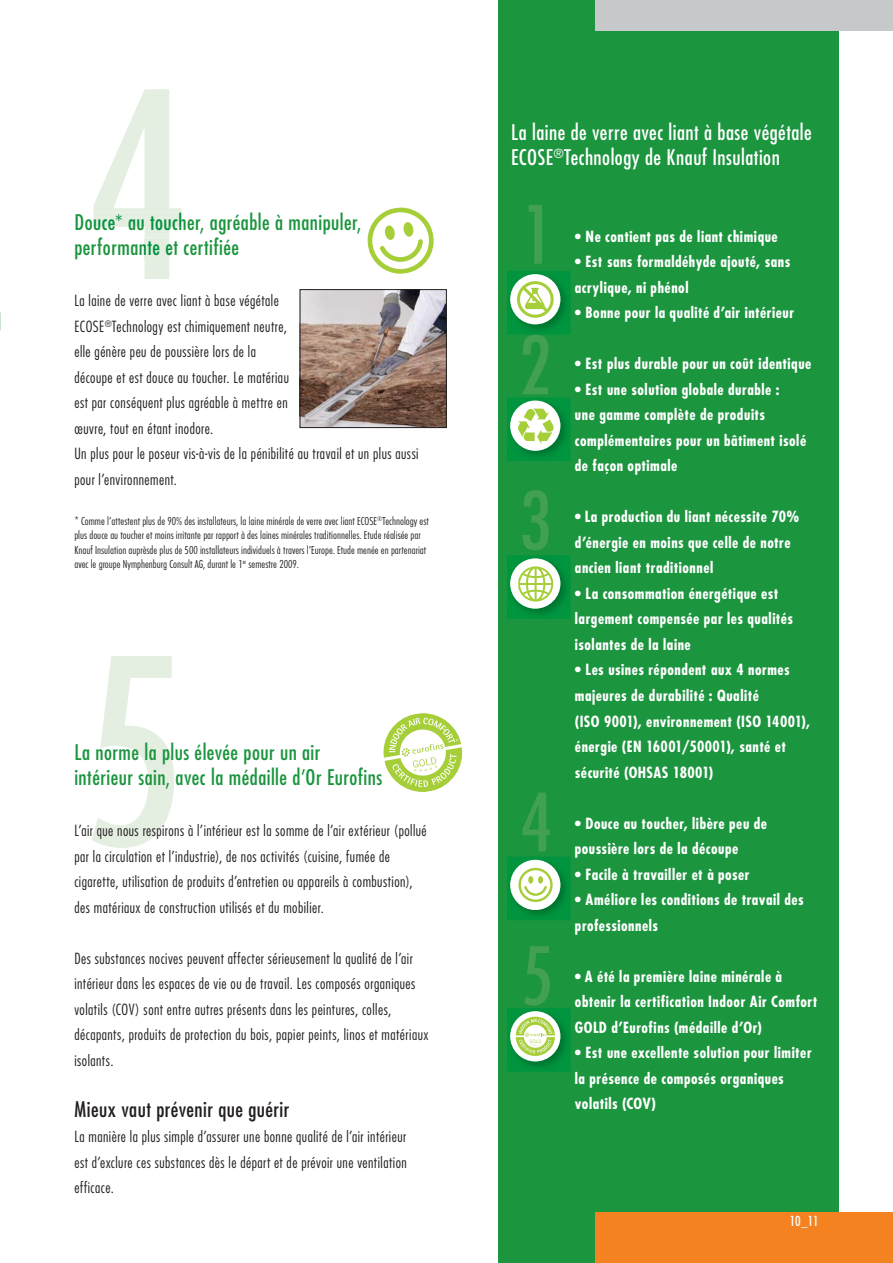
<style>
.page{position:relative;width:893px;height:1263px;background:#fff}
.page>*{position:absolute;margin:0;border:0;box-sizing:border-box;transform-origin:0 0}
.t1{font:condensed 21px/25.5px "Futura Std";letter-spacing:.025em;color:#fff}
.t2{font:condensed 21px/25.5px "Futura Std";letter-spacing:.025em;color:#1b953e}
.t3{font:condensed 21px/25.5px "Futura Std";letter-spacing:.02em;color:#00923f}
.t4{font:condensed 21px "Futura Std";letter-spacing:.02em;color:#231f20}
.t5{font:300 condensed 15px/25.5px "Futura Std";letter-spacing:.03em;color:#231f20}
.t6{font:700 condensed 15px/25.5px "Futura Std";letter-spacing:.035em;color:#fff}
.t7{font:condensed 13.5px "Futura Std";color:#fff}
.t8{font:300 12px/14.4px "Futura Con";color:#231f20}
</style>
<div class="page">
<div style="left:498px;top:0;width:340px;height:1263px;background:#1b953e"></div>
<svg style="left:529px;top:205px;width:13px;height:59px"></svg>
<div style="left:595px;top:0;width:298px;height:31px;background:#c7c8ca"></div>
<div style="left:595px;top:1213px;width:298px;height:50px;background:#f58220"></div>
<img style="left:302px;top:291px;width:142px;height:135px">
<div style="left:300px;top:289px;width:146px;height:139px;border:1px solid #231f20"></div>
<svg style="left:94px;top:89px;width:87px;height:190px"></svg>
<div style="left:145px;top:238px;width:24px;height:22px;background:#e4eee1"></div>
<svg style="left:367px;top:208px;width:67px;height:66px"></svg>
<svg style="left:91px;top:656px;width:83px;height:192px"></svg>
<svg style="left:383px;top:713px;width:80px;height:79px"></svg>
<img style="left:507px;top:856px;width:64px;height:64px">
<div style="left:510px;top:860px;width:50px;height:50px;background:#fff;border-radius:50%"></div>
<svg style="left:518px;top:868px;width:35px;height:34px"></svg>
<div style="left:528px;top:876px;width:5px;height:8px;background:#a6ce39;border-radius:50%"></div>
<div style="left:538px;top:876px;width:5px;height:8px;background:#a6ce39;border-radius:50%"></div>
<img style="left:507px;top:397px;width:64px;height:64px">
<div style="left:510px;top:401px;width:50px;height:50px;background:#fff;border-radius:50%"></div>
<svg style="left:518px;top:409px;width:35px;height:35px"></svg>
<img style="left:507px;top:1008px;width:64px;height:64px">
<div style="left:510px;top:1011px;width:50px;height:50px;background:#fff;border-radius:50%"></div>
<svg style="left:516px;top:1017px;width:39px;height:39px"></svg>
<img style="left:507px;top:271px;width:64px;height:64px">
<div style="left:510px;top:274px;width:50px;height:50px;background:#fff;border-radius:50%"></div>
<svg style="left:517px;top:281px;width:37px;height:37px"></svg>
<img style="left:507px;top:555px;width:64px;height:64px">
<div style="left:510px;top:558px;width:50px;height:51px;background:#fff;border-radius:50%"></div>
<svg style="left:518px;top:566px;width:35px;height:35px"></svg>
<svg style="left:523px;top:490px;width:25px;height:60px"></svg>
<svg style="left:523px;top:793px;width:27px;height:58px"></svg>
<svg style="left:522px;top:335px;width:26px;height:59px"></svg>
<svg style="left:524px;top:946px;width:26px;height:60px"></svg>
<h1 class="t3" style="left:74px;top:209px;width:289px">Douce* au toucher, agréable à manipuler, performante et certifiée</h1>
<p class="t5" style="left:74px;top:288px;width:346px">La laine de verre avec liant à base végétale<br>ECOSE<sup>®</sup>Technology est chimiquement neutre,<br>elle génère peu de poussière lors de la<br>découpe et est douce au toucher. Le matériau<br>est par conséquent plus agréable à mettre en<br>œuvre, tout en étant inodore.<br>Un plus pour le poseur vis-à-vis de la pénibilité au travail et un plus aussi pour l’environnement.</p>
<p class="t8" style="left:74px;top:513px;width:356px">* Comme l’attestent plus de 90% des installateurs, la laine minérale de verre avec liant ECOSE<sup>®</sup>Technology est plus douce au toucher et moins irritante par rapport à des laines minérales traditionnelles. Etude réalisée par Knauf Insulation auprèsde plus de 500 installateurs individuels à travers l’Europe. Etude menée en partenariat avec le groupe Nymphenburg Consult AG, durant le 1<sup>er</sup> semestre 2009.</p>
<h1 class="t2" style="left:74px;top:739px;width:309px">La norme la plus élevée pour un air intérieur sain, avec la médaille d’Or Eurofins</h1>
<p class="t5" style="left:74px;top:818px;width:354px">L’air que nous respirons à l’intérieur est la somme de l’air extérieur (pollué par la circulation et l’industrie), de nos activités (cuisine, fumée de cigarette, utilisation de produits d’entretien ou appareils à combustion), des matériaux de construction utilisés et du mobilier.</p>
<p class="t5" style="left:74px;top:945px;width:356px">Des substances nocives peuvent affecter sérieusement la qualité de l’air intérieur dans les espaces de vie ou de travail. Les composés organiques volatils (COV) sont entre autres présents dans les peintures, colles, décapants, produits de protection du bois, papier peints, linos et matériaux isolants.</p>
<h1 class="t4" style="left:74px;top:1096px;width:217px">Mieux vaut prévenir que guérir</h1>
<p class="t5" style="left:74px;top:1124px;width:334px;text-align:justify">La manière la plus simple d’assurer une bonne qualité de l’air intérieur est d’exclure ces substances dès le départ et de prévoir une ventilation efficace.</p>
<h1 class="t1" style="left:511px;top:119px;width:302px">La laine de verre avec liant à base végétale<br>ECOSE<sup>®</sup>Technology de Knauf Insulation</h1>
<p class="t6" style="left:575px;top:224px;width:204px">• Ne contient pas de liant chimique</p>
<p class="t6" style="left:575px;top:249px;width:217px">• Est sans formaldéhyde ajouté, sans acrylique, ni phénol</p>
<p class="t6" style="left:575px;top:300px;width:221px">• Bonne pour la qualité d’air intérieur</p>
<p class="t6" style="left:575px;top:351px;width:238px">• Est plus durable pour un coût identique</p>
<p class="t6" style="left:575px;top:377px;width:233px">• Est une solution globale durable :<br>une gamme complète de produits complémentaires pour un bâtiment isolé de façon optimale</p>
<p class="t6" style="left:575px;top:504px;width:226px">• La production du liant nécessite 70% d’énergie en moins que celle de notre ancien liant traditionnel</p>
<p class="t6" style="left:575px;top:581px;width:220px">• La consommation énergétique est largement compensée par les qualités isolantes de la laine</p>
<p class="t6" style="left:575px;top:657px;width:237px">• Les usines répondent aux 4 normes majeures de durabilité : Qualité<br>(ISO 9001), environnement (ISO 14001), énergie (EN 16001/50001), santé et sécurité (OHSAS 18001)</p>
<p class="t6" style="left:575px;top:810px;width:194px">• Douce au toucher, libère peu de poussière lors de la découpe</p>
<p class="t6" style="left:575px;top:861px;width:176px">• Facile à travailler et à poser</p>
<p class="t6" style="left:575px;top:887px;width:230px">• Améliore les conditions de travail des professionnels</p>
<p class="t6" style="left:575px;top:963px;width:244px">• A été la première laine minérale à obtenir la certification Indoor Air Comfort<br>GOLD d’Eurofins (médaille d’Or)</p>
<p class="t6" style="left:575px;top:1040px;width:238px">• Est une excellente solution pour limiter la présence de composés organiques volatils (COV)</p>
<p class="t7" style="left:790px;top:1213px;width:30px">10_11</p>
</div>
